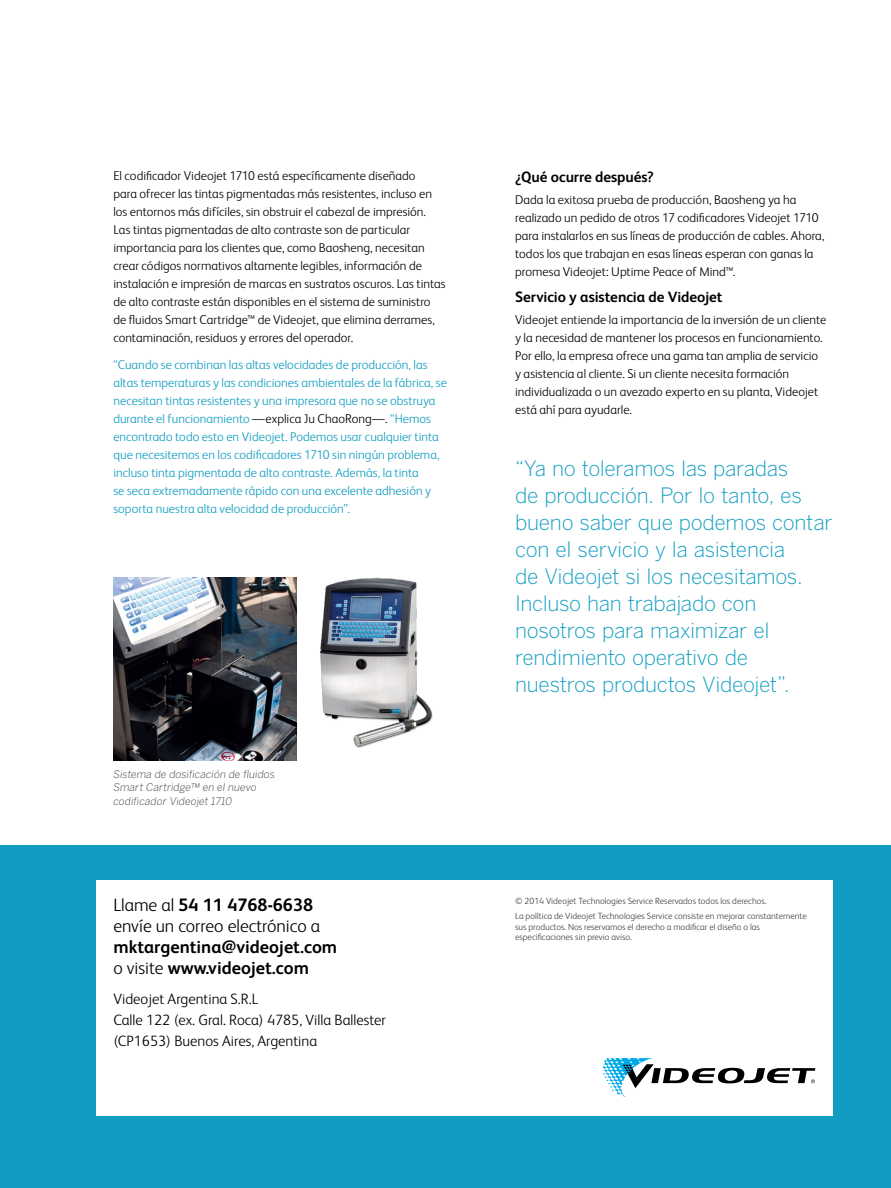
<style>
.page{position:relative;width:891px;height:1188px;background:#fff}
.page>*{position:absolute;margin:0;border:0;box-sizing:border-box;transform-origin:0 0}
.t1{font:300 21px/27px "Benton Gothic";letter-spacing:-.015em;color:#109dc1}
.t2{font:700 18px/21px "FS Albert Pro";color:#000}
.t3{font:300 18px/21px "FS Albert Pro";color:#000}
.t4{font:300 15px/21px "FS Albert Pro";color:#000}
.t5{font:700 15px "FS Albert Pro";letter-spacing:-.005em;color:#000}
.t6{font:300 12.75px/18px "FS Albert Pro";color:#000}
.t7{font:300 12.75px/18px "FS Albert Pro";color:#109dc1}
.t8{font:italic 300 10.5px/13.5px "Benton Gothic";letter-spacing:-.005em;color:#414042}
.t9{font:300 9px/14.7px "FS Albert Pro";color:#414042}
.s1{color:#000}
.s2{font-weight:700}
.s3{font-weight:300}
</style>
<div class="page">
<div style="left:0;top:846px;width:891px;height:342px;background:#109dc1"></div>
<div style="left:96px;top:880px;width:737px;height:236px;background:#fff"></div>
<svg style="left:603px;top:1058px;width:212px;height:39px"></svg>
<img style="left:113px;top:577px;width:184px;height:184px">
<img style="left:320px;top:577px;width:113px;height:171px">
<p class="t6" style="left:113px;top:166px;width:334px">El codificador Videojet 1710 está específicamente diseñado<br>para ofrecer las tintas pigmentadas más resistentes, incluso en los entornos más difíciles, sin obstruir el cabezal de impresión.<br>Las tintas pigmentadas de alto contraste son de particular importancia para los clientes que, como Baosheng, necesitan crear códigos normativos altamente legibles, información de instalación e impresión de marcas en sustratos oscuros. Las tintas de alto contraste están disponibles en el sistema de suministro de fluidos Smart Cartridge™ de Videojet, que elimina derrames, contaminación, residuos y errores del operador.</p>
<p class="t7" style="left:113px;top:355px;width:335px">“Cuando se combinan las altas velocidades de producción, las altas temperaturas y las condiciones ambientales de la fábrica, se necesitan tintas resistentes y una impresora que no se obstruya durante el funcionamiento <span class="s1">—explica Ju ChaoRong—.</span> “Hemos encontrado todo esto en Videojet. Podemos usar cualquier tinta que necesitemos en los codificadores 1710 sin ningún problema, incluso tinta pigmentada de alto contraste. Además, la tinta<br>se seca extremadamente rápido con una excelente adhesión y soporta nuestra alta velocidad de producción”.</p>
<p class="t8" style="left:113px;top:767px;width:163px">Sistema de dosificación de fluidos<br>Smart Cartridge™ en el nuevo codificador Videojet 1710</p>
<h2 class="t3" style="left:113px;top:894px;width:208px">Llame al <span class="s2">54 11 4768-6638 </span>envíe un correo electrónico a</h2>
<h2 class="t2" style="left:113px;top:936px;width:225px">mktargentina@videojet.com <span class="s3">o visite</span> www.videojet.com</h2>
<p class="t4" style="left:113px;top:987px;width:274px">Videojet Argentina S.R.L<br>Calle 122 (ex. Gral. Roca) 4785, Villa Ballester (CP1653) Buenos Aires, Argentina</p>
<p class="t5" style="left:515px;top:166px;width:140px">¿Qué ocurre después?</p>
<p class="t6" style="left:515px;top:190px;width:311px">Dada la exitosa prueba de producción, Baosheng ya ha realizado un pedido de otros 17 codificadores Videojet 1710 para instalarlos en sus líneas de producción de cables. Ahora, todos los que trabajan en esas líneas esperan con ganas la promesa Videojet: Uptime Peace of Mind™.</p>
<p class="t5" style="left:515px;top:287px;width:209px">Servicio y asistencia de Videojet</p>
<p class="t6" style="left:515px;top:310px;width:313px">Videojet entiende la importancia de la inversión de un cliente y la necesidad de mantener los procesos en funcionamiento.<br>Por ello, la empresa ofrece una gama tan amplia de servicio y asistencia al cliente. Si un cliente necesita formación individualizada o un avezado experto en su planta, Videojet está ahí para ayudarle.</p>
<p class="t1" style="left:515px;top:455px;width:319px">“Ya no toleramos las paradas<br>de producción. Por lo tanto, es bueno saber que podemos contar con el servicio y la asistencia<br>de Videojet si los necesitamos.<br>Incluso han trabajado con nosotros para maximizar el rendimiento operativo de nuestros productos Videojet”.</p>
<p class="t9" style="left:515px;top:893px;width:293px">© 2014 Videojet Technologies Service Reservados todos los derechos.<br>La política de Videojet Technologies Service consiste en mejorar constantemente</p>
<p class="t9" style="left:515px;top:921px;width:246px;line-height:10.5px">sus productos. Nos reservamos el derecho a modificar el diseño o las especificaciones sin previo aviso.</p>
</div>
